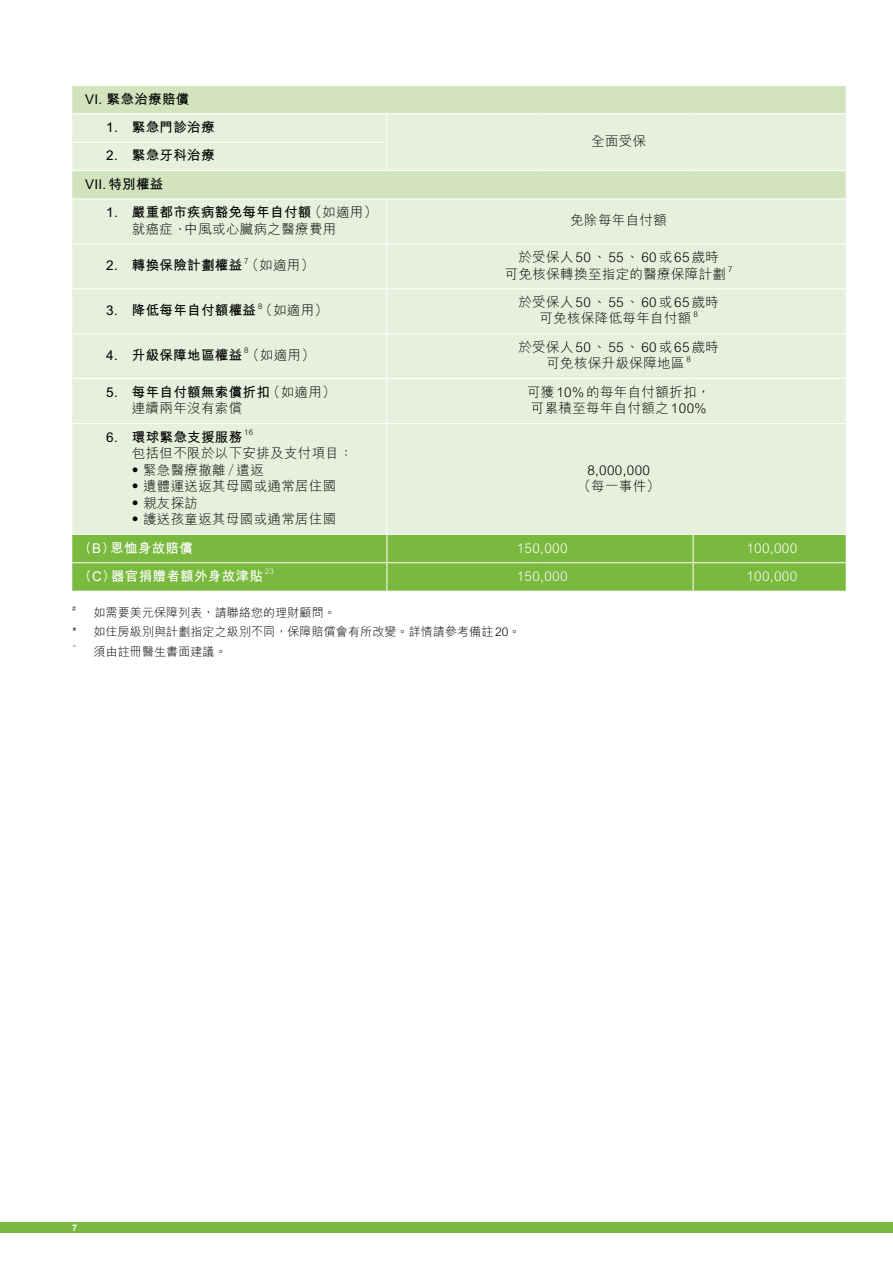
<style>
.page{position:relative;width:893px;height:1263px;background:#fff}
.page>*{position:absolute;margin:0;border:0;box-sizing:border-box;transform-origin:0 0}
.t1{font:300 13.5px/16.5px "M Hei HK";letter-spacing:.025em;color:#000;text-align:center}
.t2{font:700 13.5px/28.3px "M Hei HK";letter-spacing:.025em;color:#000}
.t3{font:300 13.5px "M Hei HK";letter-spacing:.025em;color:#fff}
.t4{font:700 13.5px "M Hei HK";letter-spacing:.025em;color:#fff}
.t5{font:300 12px/19.2px "M Hei HK";letter-spacing:.01em;color:#000}
.t6{font:700 9px "Arial";color:#fff}
.t7{font:300 7.8px "M Hei HK";color:#000}
.t8{font:300 7.8px "M Hei HK";color:#fff}
.t9{font:300 7.05px "M Hei HK";color:#000}
.s1{font-weight:700}
.s2{font-weight:300}
</style>
<div class="page">
<div style="left:0;top:1222px;width:893px;height:11px;background:#79b93e"></div>
<div style="left:72px;top:86px;width:774px;height:27px;background:#d2e4bd"></div>
<svg style="left:72px;top:114px;width:774px;height:420px;background:#e4efda"></svg>
<svg style="left:387px;top:114px;width:1px;height:56px"></svg>
<hr style="left:387px;top:199px;width:1px;height:44px;background:#fff">
<hr style="left:387px;top:244px;width:1px;height:44px;background:#fff">
<hr style="left:387px;top:289px;width:1px;height:44px;background:#fff">
<hr style="left:387px;top:334px;width:1px;height:44px;background:#fff">
<hr style="left:387px;top:379px;width:1px;height:44px;background:#fff">
<hr style="left:387px;top:424px;width:1px;height:110px;background:#fff">
<div style="left:72px;top:534px;width:775px;height:57px;background:#79b93e"></div>
<hr style="left:72px;top:142px;width:315px;height:1px;background:#fff">
<hr style="left:72px;top:170px;width:315px;height:1px;background:#fff">
<hr style="left:387px;top:170px;width:153px;height:1px;background:#fff">
<hr style="left:540px;top:170px;width:153px;height:1px;background:#fff">
<hr style="left:693px;top:170px;width:153px;height:1px;background:#fff">
<hr style="left:72px;top:199px;width:315px;height:1px;background:#fff">
<hr style="left:387px;top:199px;width:153px;height:1px;background:#fff">
<hr style="left:540px;top:199px;width:153px;height:1px;background:#fff">
<hr style="left:693px;top:199px;width:153px;height:1px;background:#fff">
<hr style="left:72px;top:243px;width:315px;height:1px;background:#fff">
<hr style="left:387px;top:243px;width:153px;height:1px;background:#fff">
<hr style="left:540px;top:243px;width:153px;height:1px;background:#fff">
<hr style="left:693px;top:243px;width:153px;height:1px;background:#fff">
<hr style="left:72px;top:288px;width:315px;height:1px;background:#fff">
<hr style="left:387px;top:288px;width:153px;height:1px;background:#fff">
<hr style="left:540px;top:288px;width:153px;height:1px;background:#fff">
<hr style="left:693px;top:288px;width:153px;height:1px;background:#fff">
<hr style="left:72px;top:333px;width:315px;height:1px;background:#fff">
<hr style="left:387px;top:333px;width:153px;height:1px;background:#fff">
<hr style="left:540px;top:333px;width:153px;height:1px;background:#fff">
<hr style="left:693px;top:333px;width:153px;height:1px;background:#fff">
<hr style="left:72px;top:378px;width:315px;height:1px;background:#fff">
<hr style="left:387px;top:378px;width:153px;height:1px;background:#fff">
<hr style="left:540px;top:378px;width:153px;height:1px;background:#fff">
<hr style="left:693px;top:378px;width:153px;height:1px;background:#fff">
<hr style="left:72px;top:423px;width:315px;height:1px;background:#fff">
<hr style="left:387px;top:423px;width:153px;height:1px;background:#fff">
<hr style="left:540px;top:423px;width:153px;height:1px;background:#fff">
<hr style="left:693px;top:423px;width:153px;height:1px;background:#fff">
<hr style="left:72px;top:534px;width:315px;height:1px;background:#fff">
<hr style="left:387px;top:534px;width:153px;height:1px;background:#fff">
<hr style="left:540px;top:534px;width:153px;height:1px;background:#fff">
<hr style="left:693px;top:534px;width:153px;height:1px;background:#fff">
<hr style="left:72px;top:562px;width:315px;height:1px;background:#fff">
<hr style="left:387px;top:562px;width:153px;height:1px;background:#fff">
<hr style="left:540px;top:562px;width:153px;height:1px;background:#fff">
<hr style="left:693px;top:562px;width:153px;height:1px;background:#fff">
<p class="t2" style="left:85px;top:83px;width:106px">VI. 緊急治療賠償</p>
<p class="t2" style="left:106px;top:112px;width:110px">1. 緊急門診治療</p>
<p class="t1" style="left:591px;top:133px;width:57px">全面受保</p>
<p class="t2" style="left:85px;top:140px;width:131px;text-indent:21px">2. 緊急牙科治療<br>VII.特別權益</p>
<p class="t1" style="left:132px;top:204px;width:247px;text-align:left;text-indent:-26px"><span class="s1">1. 嚴重都市疾病豁免每年自付額</span>（如適用）就癌症、中風或心臟病之醫療費用</p>
<p class="t1" style="left:570px;top:212px;width:98px">免除每年自付額</p>
<p class="t2" style="left:106px;top:250px;width:209px">2. 轉換保險計劃權益<span class="s2">（如適用）</span></p>
<p class="t7" style="left:244px;top:257px;width:6px">7</p>
<p class="t1" style="left:505px;top:249px;width:223px">於受保人50丶55丶60或65歲時<br>可免核保轉換至指定的醫療保障計劃</p>
<p class="t7" style="left:728px;top:265px;width:6px">7</p>
<p class="t7" style="left:258px;top:302px;width:6px">8</p>
<p class="t1" style="left:518px;top:294px;width:202px">於受保人50丶55丶60或65歲時可免核保降低每年自付額</p>
<p class="t2" style="left:106px;top:295px;width:223px">3. 降低每年自付額權益<span class="s2">（如適用）</span></p>
<p class="t7" style="left:693px;top:310px;width:6px">8</p>
<p class="t7" style="left:244px;top:347px;width:6px">8</p>
<p class="t1" style="left:518px;top:338px;width:202px">於受保人50丶55丶60或65歲時可免核保升級保障地區</p>
<p class="t2" style="left:106px;top:340px;width:210px">4. 升級保障地區權益<span class="s2">（如適用）</span></p>
<p class="t7" style="left:687px;top:355px;width:6px">8</p>
<p class="t1" style="left:132px;top:383px;width:205px;text-align:left;text-indent:-26px"><span class="s1">5. 每年自付額無索償折扣</span>（如適用）連續兩年沒有索償</p>
<p class="t1" style="left:527px;top:383px;width:185px;text-align:left">可獲10%的每年自付額折扣，可累積至每年自付額之100%</p>
<p class="t2" style="left:106px;top:421px;width:137px">6. 環球緊急支援服務</p>
<p class="t7" style="left:244px;top:428px;width:10px">16</p>
<p class="t1" style="left:132px;top:445px;width:223px">包括但不限於以下安排及支付項目：</p>
<p class="t1" style="left:128px;top:461px;width:137px">•緊急醫療撤離/遣返</p>
<p class="t1" style="left:128px;top:478px;width:209px">•遺體運送返其母國或通常居住國</p>
<p class="t1" style="left:128px;top:494px;width:71px">•親友探訪</p>
<p class="t1" style="left:128px;top:511px;width:209px">•護送孩童返其母國或通常居住國</p>
<p class="t1" style="left:577px;top:461px;width:84px">8,000,000<br>（每一事件）</p>
<p class="t4" style="left:85px;top:538px;width:109px">(B)恩恤身故賠償</p>
<p class="t3" style="left:517px;top:541px;width:52px">150,000</p>
<p class="t3" style="left:746px;top:541px;width:52px">100,000</p>
<p class="t4" style="left:85px;top:566px;width:179px">(C)器官捐贈者額外身故津貼</p>
<p class="t8" style="left:265px;top:567px;width:10px">23</p>
<p class="t3" style="left:517px;top:569px;width:52px">150,000</p>
<p class="t3" style="left:746px;top:569px;width:52px">100,000</p>
<p class="t9" style="left:72px;top:605px;width:5px">#</p>
<p class="t5" style="left:72px;top:603px;width:450px;text-indent:21px">如需要美元保障列表，請聯絡您的理財顧問。<br>* 如住房級別與計劃指定之級別不同，保障賠償會有所改變。詳情請參考備註20。</p>
<p class="t9" style="left:72px;top:644px;width:6px">^</p>
<p class="t5" style="left:94px;top:641px;width:135px">須由註冊醫生書面建議。</p>
<p class="t6" style="left:72px;top:1222px;width:7px">7</p>
</div>
